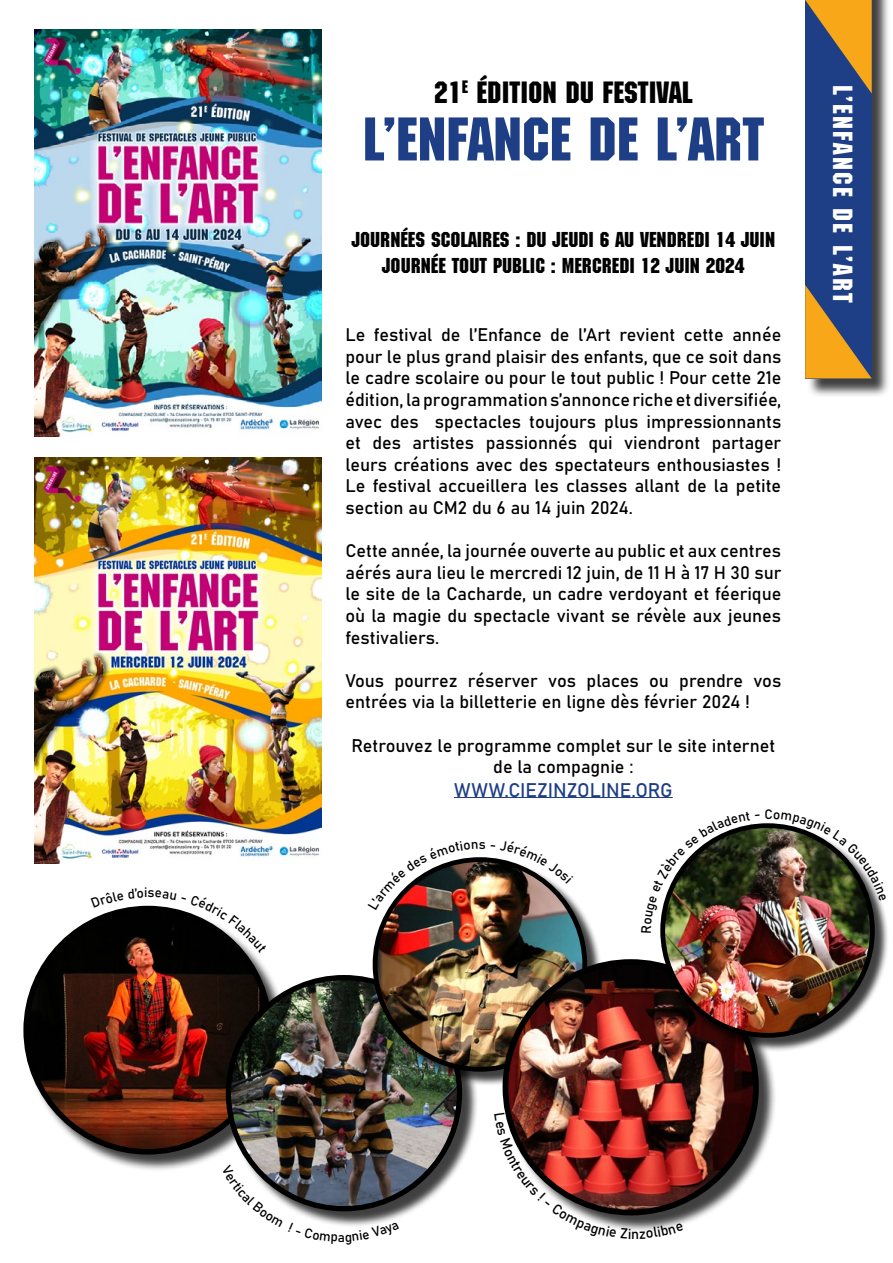
<style>
.page{position:relative;width:893px;height:1263px;background:#fff}
.page>*{position:absolute;margin:0;border:0;box-sizing:border-box;transform-origin:0 0}
.t1{font:60px "Machine Std";color:#1e3e86}
.t2{font:30px "Machine Std";color:#000}
.t3{font:27px "Machine Std";letter-spacing:.08em;color:#fff}
.t4{font:21px/25.2px "Machine Std";color:#000;text-align:center}
.t5{font:19.5px "Bahnschrift";color:#1e3e86}
.t6{font:18px/21.6px "Bahnschrift";color:#000;text-align:justify}
.t7{font:14.25px "Bahnschrift";color:#000}
.t8{font:13.5px "Bahnschrift";color:#000}
</style>
<div class="page">
<div style="left:807px;top:0;width:84px;height:398px;background:#000;opacity:.75"></div>
<div style="left:805px;top:0;width:67px;height:378px;background:#1e3e86"></div>
<img style="left:34px;top:30px;width:288px;height:406px">
<svg style="left:805px;top:285px;width:67px;height:93px"></svg>
<img style="left:34px;top:457px;width:288px;height:406px">
<svg style="left:805px;top:0;width:67px;height:94px"></svg>
<hr style="left:454px;top:797px;width:219px;height:1px;background:#1e3e86">
<div style="left:25px;top:907px;width:265px;height:265px;background:#000;opacity:.75"></div>
<img style="left:26px;top:908px;width:243px;height:244px;border-radius:122px">
<div style="left:228px;top:977px;width:251px;height:251px;background:#000;opacity:.75"></div>
<img style="left:228px;top:978px;width:231px;height:231px;border-radius:116px">
<div style="left:375px;top:859px;width:226px;height:227px;background:#000;opacity:.75"></div>
<img style="left:375px;top:860px;width:210px;height:209px;border-radius:105px">
<div style="left:505px;top:962px;width:272px;height:271px;background:#000;opacity:.75"></div>
<img style="left:505px;top:962px;width:251px;height:250px;border-radius:125px">
<div style="left:503px;top:959px;width:256px;height:256px;border:6px solid #000;border-radius:50%"></div>
<div style="left:663px;top:826px;width:226px;height:226px;background:#000;opacity:.75"></div>
<img style="left:663px;top:826px;width:209px;height:209px;border-radius:105px">
<svg style="left:91px;top:905px;width:176px;height:47px"></svg>
<svg style="left:221px;top:1165px;width:116px;height:63px"></svg>
<svg style="left:345px;top:1221px;width:54px;height:7px"></svg>
<img style="left:375px;top:857px;width:103px;height:53px">
<svg style="left:491px;top:857px;width:82px;height:27px"></svg>
<img style="left:505px;top:1113px;width:125px;height:120px">
<svg style="left:640px;top:1223px;width:43px;height:10px"></svg>
<img style="left:660px;top:823px;width:100px;height:109px">
<img style="left:774px;top:823px;width:113px;height:78px">
<h2 class="t2" style="left:434px;top:75px;width:260px">21<sup>E</sup> ÉDITION DU FESTIVAL</h2>
<h1 class="t1" style="left:363px;top:104px;width:403px">L’ENFANCE DE L’ART</h1>
<p class="t4" style="left:352px;top:228px;width:425px">JOURNÉES SCOLAIRES : DU JEUDI 6 AU VENDREDI 14 JUIN<br>JOURNÉE TOUT PUBLIC : MERCREDI 12 JUIN 2024</p>
<p class="t6" style="left:345px;top:323px;width:437px">Le festival de l’Enfance de l’Art revient cette année pour le plus grand plaisir des enfants, que ce soit dans le cadre scolaire ou pour le tout public ! Pour cette 21e édition, la programmation s’annonce riche et diversifiée, avec des spectacles toujours plus impressionnants et des artistes passionnés qui viendront partager leurs créations avec des spectateurs enthousiastes !<br>Le festival accueillera les classes allant de la petite section au CM2 du 6 au 14 juin 2024.</p>
<p class="t6" style="left:345px;top:539px;width:437px">Cette année, la journée ouverte au public et aux centres aérés aura lieu le mercredi 12 juin, de 11 H à 17 H 30 sur le site de la Cacharde, un cadre verdoyant et féerique où la magie du spectacle vivant se révèle aux jeunes festivaliers.</p>
<p class="t6" style="left:345px;top:668px;width:437px">Vous pourrez réserver vos places ou prendre vos entrées via la billetterie en ligne dès février 2024 !</p>
<p class="t6" style="left:351px;top:733px;width:425px;text-align:center">Retrouvez le programme complet sur le site internet de la compagnie :</p>
<p class="t5" style="left:454px;top:775px;width:220px">WWW.CIEZINZOLINE.ORG</p>
<p class="t8" style="left:479px;top:834px;width:9px">s</p>
<p class="t8" style="left:764px;top:804px;width:10px">C</p>
<h3 class="t3" style="left:858px;top:85px;width:219px;rotate:90deg">L’ENFANCE DE L’ART</h3>
<p class="t8" style="left:338px;top:1227px;width:9px">a</p>
<p class="t7" style="left:631px;top:1223px;width:10px">n</p>
</div>
